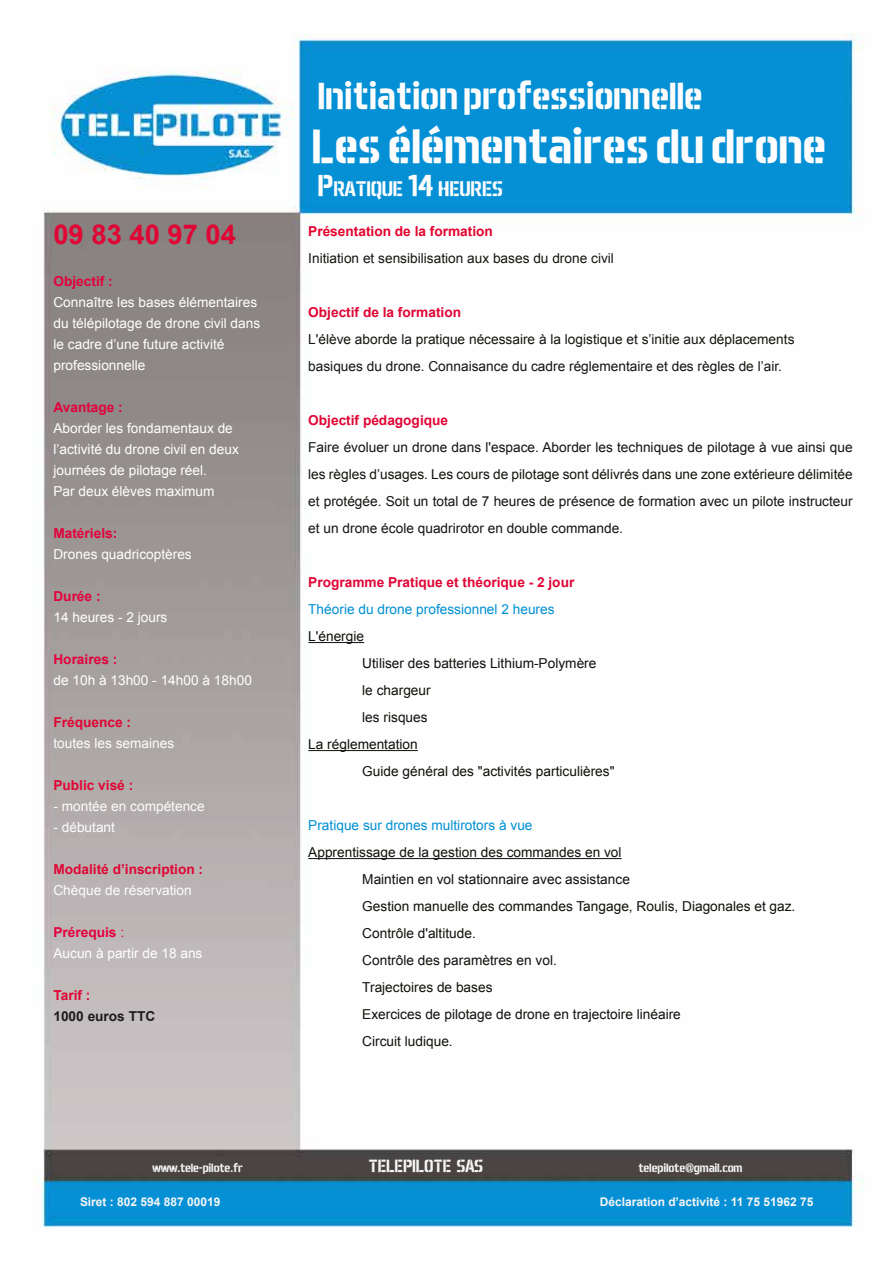
<style>
.page{position:relative;width:893px;height:1263px;background:#fff}
.page>*{position:absolute;margin:0;border:0;box-sizing:border-box;transform-origin:0 0}
.t1{font:700 48.75px "Aero Matics Stencil";color:#fefdfe}
.t2{font:700 38.1px "Aero Matics Stencil";color:#fefdfe}
.t3{font:700 27.3px "Arial";color:#e00535}
.t4{font:700 21.45px "Aero Matics Stencil";color:#fefdfe}
.t5{font:700 18px "Aero Matics Stencil";color:#f6f6f6}
.t6{font:13.65px/27px "Arial";color:#161410}
.t7{font:13.65px/27px "Arial";color:#12100b}
.t8{font:13.65px/21px "Arial";color:#fff}
.t9{font:700 13.65px "Arial";color:#e00535}
.t10{font:13.65px "Arial";color:#0090d2}
.t11{font:13.65px "Arial";color:#fdfcfd}
.t12{font:13.65px "Arial";color:#171511}
.t13{font:700 13.65px "Arial";color:#e4003c}
.t14{font:700 13.65px "Arial";color:#e4032d}
.t15{font:700 13.65px "Arial";color:#1d1d1b}
.t16{font:700 12px "Arial";color:#f6f6f6}
.t17{font:700 12px "Aero Matics Stencil";color:#f6f6f6}
.s1{font-weight:700;color:#e4003c}
.s2{color:#e4003c}
.s3{font-size:30.6px}
</style>
<div class="page">
<img style="left:34px;top:33px;width:830px;height:1195px">
<hr style="left:308px;top:642px;width:56px;height:1px;background:#12100b">
<hr style="left:308px;top:750px;width:110px;height:1px;background:#12100b">
<hr style="left:308px;top:858px;width:314px;height:1px;background:#12100b">
<h3 class="t3" style="left:53px;top:216px;width:184px">09 83 40 97 04</h3>
<p class="t13" style="left:53px;top:272px;width:61px">Objectif :</p>
<p class="t8" style="left:53px;top:292px;width:208px">Connaître les bases élémentaires du télépilotage de drone civil dans le cadre d’une future activité professionnelle</p>
<p class="t13" style="left:53px;top:398px;width:71px">Avantage :</p>
<p class="t8" style="left:53px;top:418px;width:187px">Aborder les fondamentaux de l’activité du drone civil en deux journées de pilotage réel.<br>Par deux élèves maximum</p>
<p class="t13" style="left:53px;top:524px;width:65px">Matériels:</p>
<p class="t8" style="left:53px;top:544px;width:140px">Drones quadricoptères</p>
<p class="t13" style="left:53px;top:587px;width:49px">Durée :</p>
<p class="t8" style="left:53px;top:607px;width:116px">14 heures - 2 jours</p>
<p class="t13" style="left:53px;top:650px;width:65px">Horaires :</p>
<p class="t8" style="left:53px;top:670px;width:200px">de 10h à 13h00 - 14h00 à 18h00</p>
<p class="t9" style="left:53px;top:713px;width:79px">Fréquence :</p>
<p class="t11" style="left:53px;top:734px;width:122px">toutes les semaines</p>
<p class="t9" style="left:53px;top:776px;width:81px">Public visé :</p>
<p class="t11" style="left:53px;top:797px;width:153px">- montée en compétence</p>
<p class="t11" style="left:53px;top:818px;width:63px">- débutant</p>
<p class="t9" style="left:53px;top:860px;width:151px">Modalité d’inscription :</p>
<p class="t11" style="left:53px;top:881px;width:140px">Chèque de réservation</p>
<p class="t8" style="left:53px;top:922px;width:151px"><span class="s1">Prérequis</span> <span class="s2">:<br></span>Aucun à partir de 18 ans</p>
<p class="t9" style="left:53px;top:986px;width:38px">Tarif :</p>
<p class="t15" style="left:53px;top:1007px;width:103px">1000 euros TTC</p>
<h2 class="t2" style="left:317px;top:74px;width:386px">Initiation professionnelle</h2>
<h1 class="t1" style="left:311px;top:118px;width:516px">Les élémentaires du drone</h1>
<h3 class="t4" style="left:317px;top:177px;width:187px"><span class="s3">P</span>RATIQUE <span class="s3">14</span> HEURES</h3>
<p class="t14" style="left:308px;top:222px;width:186px">Présentation de la formation</p>
<p class="t12" style="left:308px;top:249px;width:307px">Initiation et sensibilisation aux bases du drone civil</p>
<p class="t9" style="left:308px;top:303px;width:154px">Objectif de la formation</p>
<p class="t6" style="left:308px;top:326px;width:488px">L'élève aborde la pratique nécessaire à la logistique et s’initie aux déplacements basiques du drone. Connaisance du cadre réglementaire et des règles de l’air.</p>
<p class="t9" style="left:308px;top:411px;width:141px">Objectif pédagogique</p>
<p class="t6" style="left:308px;top:434px;width:546px;text-align:justify">Faire évoluer un drone dans l'espace. Aborder les techniques de pilotage à vue ainsi que les règles d’usages. Les cours de pilotage sont délivrés dans une zone extérieure délimitée et protégée. Soit un total de 7 heures de présence de formation avec un pilote instructeur et un drone école quadrirotor en double commande.</p>
<p class="t9" style="left:308px;top:573px;width:268px">Programme Pratique et théorique - 2 jour</p>
<p class="t10" style="left:308px;top:600px;width:248px">Théorie du drone professionnel 2 heures</p>
<p class="t7" style="left:308px;top:623px;width:57px">L'énergie</p>
<p class="t7" style="left:362px;top:650px;width:236px">Utiliser des batteries Lithium-Polymère</p>
<p class="t7" style="left:362px;top:677px;width:70px">le chargeur</p>
<p class="t7" style="left:362px;top:704px;width:67px">les risques</p>
<p class="t7" style="left:308px;top:731px;width:111px">La réglementation</p>
<p class="t7" style="left:362px;top:758px;width:254px">Guide général des "activités particulières"</p>
<p class="t10" style="left:308px;top:816px;width:226px">Pratique sur drones multirotors à vue</p>
<p class="t7" style="left:362px;top:839px;width:435px;text-indent:-54px">Apprentissage de la gestion des commandes en vol<br>Maintien en vol stationnaire avec assistance<br>Gestion manuelle des commandes Tangage, Roulis, Diagonales et gaz.<br>Contrôle d'altitude.<br>Contrôle des paramètres en vol.<br>Trajectoires de bases<br>Exercices de pilotage de drone en trajectoire linéaire<br>Circuit ludique.</p>
<p class="t17" style="left:153px;top:1161px;width:92px">www.tele-pilote.fr</p>
<h3 class="t5" style="left:369px;top:1156px;width:116px">TELEPILOTE SAS</h3>
<p class="t17" style="left:638px;top:1161px;width:105px">telepilote@gmail.com</p>
<p class="t16" style="left:80px;top:1194px;width:142px">Siret : 802 594 887 00019</p>
<p class="t16" style="left:600px;top:1194px;width:215px">Déclaration d’activité : 11 75 51962 75</p>
</div>
